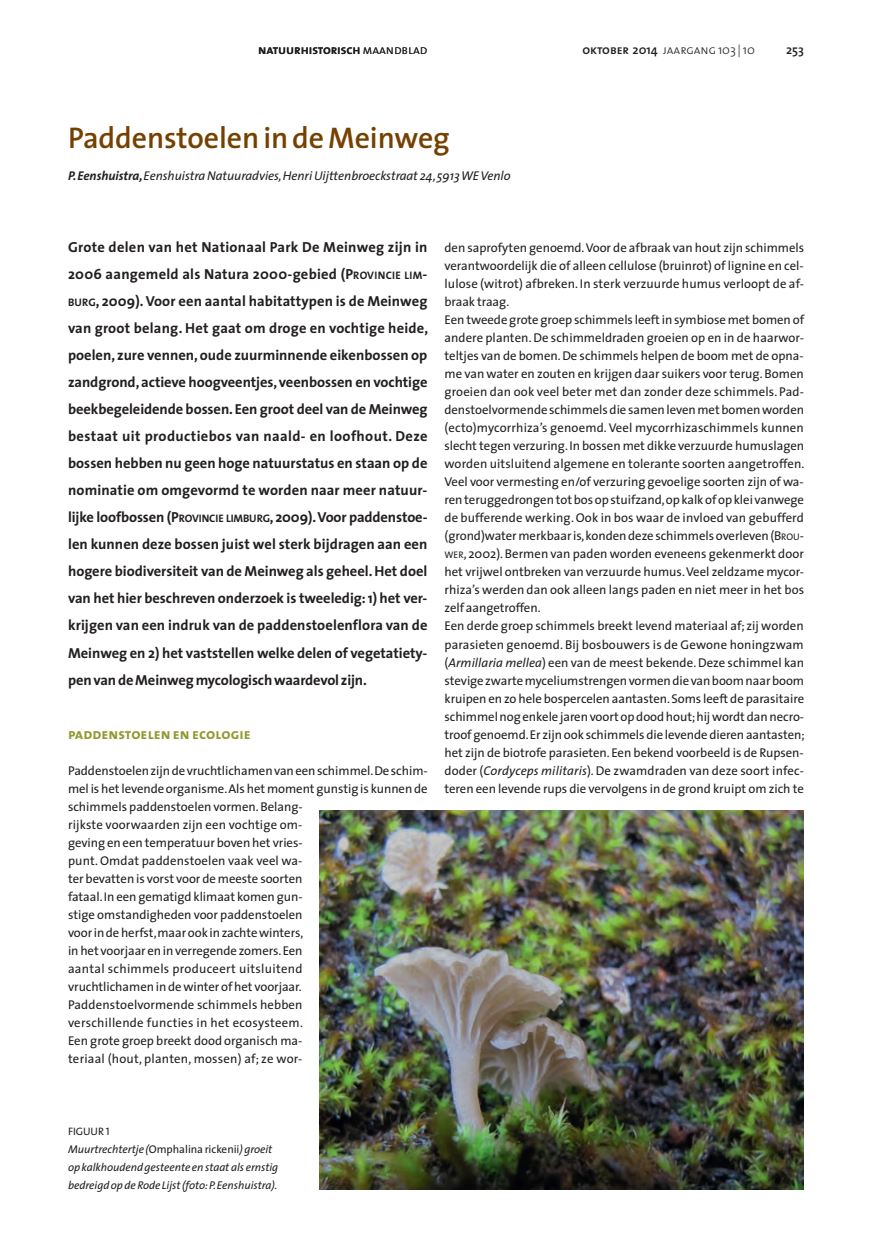
<style>
.page{position:relative;width:872px;height:1234px;background:#fff}
.page>*{position:absolute;margin:0;border:0;box-sizing:border-box;transform-origin:0 0}
.t1{font:600 30px "The Sans";letter-spacing:-.005em;color:#754100}
.t2{font:15px "The Sans Bold Caps";letter-spacing:.005em;color:#91992f}
.t3{font:700 14.55px/27px "The Sans";letter-spacing:-.01em;color:#231f20;text-align:justify}
.t4{font:12.75px/18px "The Sans";letter-spacing:-.005em;color:#231f20}
.t5{font:italic 12.75px "The Sans";letter-spacing:-.005em;color:#231f20}
.t6{font:12.75px "The Sans Semi Bold Caps";letter-spacing:-.005em;color:#231f20}
.t7{font:12.75px "The Sans Light Caps";letter-spacing:-.005em;color:#231f20}
.t8{font:600 12.75px "The Sans";color:#231f20}
.t9{font:italic 11.25px/18px "The Sans";letter-spacing:-.005em;color:#231f20}
.t10{font:10.8px "The Sans Caps";letter-spacing:-.005em;color:#231f20}
.s1{font-family:"The Sans Light Caps"}
.s2{font-family:"The Sans Semi Bold Caps"}
.s3{font-family:"The Sans";font-weight:600}
.s4{font-family:"The Sans";font-weight:300}
.s5{font-weight:700}
.s6{font-style:inherit}
.s7{font-size:10.95px}
.s8{font-size:9.6px}
.s9{font-style:italic}
.s10{font-style:normal}
</style>
<div class="page">
<img style="left:319px;top:810px;width:485px;height:378px">
<p class="t6" style="left:258px;top:39px;width:171px">natuurhistorisch<span class="s1">maandblad</span></p>
<p class="t7" style="left:582px;top:39px;width:174px"><span class="s2">oktober</span> <span class="s3">2014</span> jaargang <span class="s4">103 | 10</span></p>
<p class="t8" style="left:786px;top:39px;width:19px">253</p>
<h1 class="t1" style="left:68px;top:113px;width:383px">Paddenstoelen in de Meinweg</h1>
<p class="t5" style="left:68px;top:165px;width:444px"><span class="s5">P. Eenshuistra,</span> Eenshuistra Natuuradvies, Henri Uijttenbroeckstraat 24, 5913 WE Venlo</p>
<p class="t3" style="left:68px;top:233px;width:362px">Grote delen van het Nationaal Park De Meinweg zijn in 2006 aangemeld als Natura 2000-gebied (<span class="s6">P</span><span class="s7">ROVINCIE LIM</span><span class="s6">-</span><span class="s7">BURG</span>, 2009). Voor een aantal habitattypen is de Meinweg van groot belang. Het gaat om droge en vochtige heide, poelen, zure vennen, oude zuurminnende eikenbossen op zandgrond, actieve hoogveentjes, veenbossen en vochtige beekbegeleidende bossen. Een groot deel van de Meinweg bestaat uit productiebos van naald- en loofhout. Deze bossen hebben nu geen hoge natuurstatus en staan op de nominatie om omgevormd te worden naar meer natuur&shy;lijke loofbossen (<span class="s6">P</span><span class="s7">ROVINCIE LIMBURG</span>, 2009). Voor paddenstoe&shy;len kunnen deze bossen juist wel sterk bijdragen aan een hogere biodiversiteit van de Meinweg als geheel. Het doel van het hier beschreven onderzoek is tweeledig: 1) het ver&shy;krijgen van een indruk van de paddenstoelenflora van de Meinweg en 2) het vaststellen welke delen of vegetatiety&shy;pen van de Meinweg mycologisch waardevol zijn.</p>
<p class="t2" style="left:68px;top:720px;width:184px">paddenstoelen en ecologie</p>
<p class="t4" style="left:68px;top:760px;width:361px">Paddenstoelen zijn de vruchtlichamen van een schimmel. De schim&shy;mel is het levende organisme. Als het moment gunstig is kunnen de schimmels paddenstoelen vormen. Belang-<br>rijkste voorwaarden zijn een vochtige om-<br>geving en een temperatuur boven het vries-<br>punt. Omdat paddenstoelen vaak veel wa-<br>ter bevatten is vorst voor de meeste soorten<br>fataal. In een gematigd klimaat komen gun-<br>stige omstandigheden voor paddenstoelen<br>voor in de herfst, maar ook in zachte winters,<br>in het voorjaar en in verregende zomers. Een<br>aantal schimmels produceert uitsluitend<br>vruchtlichamen in de winter of het voorjaar.<br>Paddenstoelvormende schimmels hebben<br>verschillende functies in het ecosysteem.<br>Een grote groep breekt dood organisch ma-<br>teriaal (hout, planten, mossen) af; ze wor-</p>
<p class="t4" style="left:444px;top:238px;width:362px">den saprofyten genoemd. Voor de afbraak van hout zijn schimmels verantwoordelijk die of alleen cellulose (bruinrot) of lignine en cel&shy;lulose (witrot) afbreken. In sterk verzuurde humus verloopt de af&shy;braak traag.<br>Een tweede grote groep schimmels leeft in symbiose met bomen of andere planten. De schimmeldraden groeien op en in de haarwor&shy;teltjes van de bomen. De schimmels helpen de boom met de opna&shy;me van water en zouten en krijgen daar suikers voor terug. Bomen groeien dan ook veel beter met dan zonder deze schimmels. Pad&shy;denstoelvormende schimmels die samen leven met bomen worden (ecto)mycorrhiza’s genoemd. Veel mycorrhizaschimmels kunnen slecht tegen verzuring. In bossen met dikke verzuurde humuslagen worden uitsluitend algemene en tolerante soorten aangetroffen.<br>Veel voor vermesting en/of verzuring gevoelige soorten zijn of wa&shy;ren teruggedrongen tot bos op stuifzand, op kalk of op klei vanwege de bufferende werking. Ook in bos waar de invloed van gebufferd (grond)water merkbaar is, konden deze schimmels overleven (B<span class="s8">ROU</span><span class="s6">-</span><span class="s8">WER</span>, 2002). Bermen van paden worden eveneens gekenmerkt door het vrijwel ontbreken van verzuurde humus. Veel zeldzame mycor&shy;rhiza’s werden dan ook alleen langs paden en niet meer in het bos zelf aangetroffen.<br>Een derde groep schimmels breekt levend materiaal af; zij worden parasieten genoemd. Bij bosbouwers is de Gewone honingzwam (<span class="s9">Armillaria mellea</span>) een van de meest bekende. Deze schimmel kan stevige zwarte myceliumstrengen vormen die van boom naar boom kruipen en zo hele bospercelen aantasten. Soms leeft de parasitaire schimmel nog enkele jaren voort op dood hout; hij wordt dan necro&shy;troof genoemd. Er zijn ook schimmels die levende dieren aantasten; het zijn de biotrofe parasieten. Een bekend voorbeeld is de Rupsen&shy;doder (<span class="s9">Cordyceps militaris</span>). De zwamdraden van deze soort infec&shy;teren een levende rups die vervolgens in de grond kruipt om zich te</p>
<p class="t10" style="left:68px;top:1121px;width:43px">FIGUUR 1</p>
<p class="t9" style="left:68px;top:1139px;width:212px">Muurtrechtertje (<span class="s10">Omphalina rickenii</span>) groeit op kalkhoudend gesteente en staat als ernstig bedreigd op de Rode Lijst (foto: P. Eenshuistra).</p>
</div>
